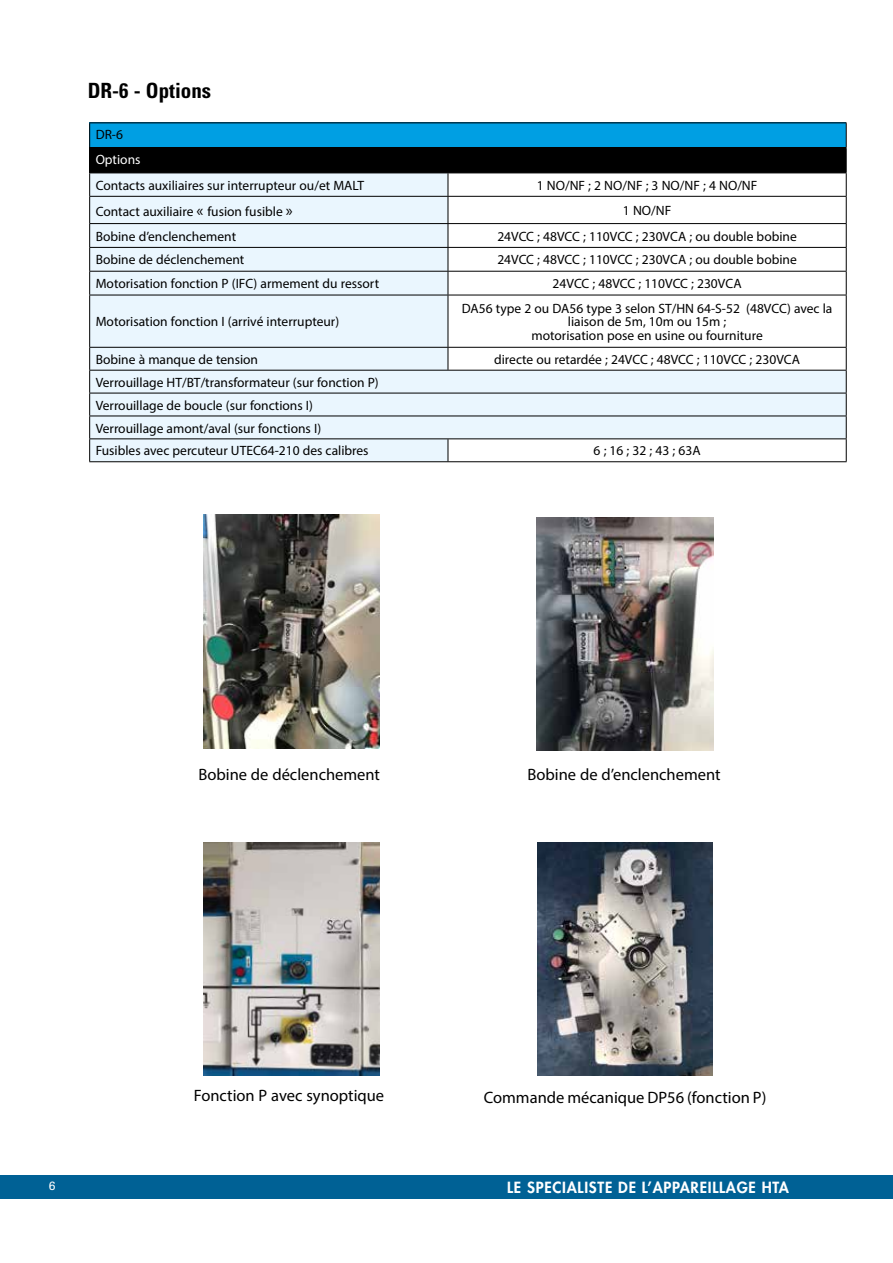
<style>
.page{position:relative;width:893px;height:1263px;background:#fff}
.page>*{position:absolute;margin:0;border:0;box-sizing:border-box;transform-origin:0 0}
.t1{font:700 condensed 21px "Univers LT Std";color:#000}
.t2{font:16.5px "Myriad Pro";color:#000}
.t3{font:800 15px "Futura Std";letter-spacing:.05em;color:#fff}
.t4{font:13.5px/23px "Myriad Pro";color:#000;text-align:center}
.t5{font:13.5px "Myriad Pro";color:#fff}
.t6{font:12px "Univers LT Std";color:#fff}
.s1{font-size:16.5px}
</style>
<div class="page">
<div style="left:0;top:1175px;width:893px;height:23px;background:#006195"></div>
<img style="left:203px;top:842px;width:177px;height:234px">
<img style="left:203px;top:515px;width:177px;height:233px">
<img style="left:537px;top:517px;width:176px;height:233px">
<img style="left:538px;top:842px;width:175px;height:234px">
<div style="left:90px;top:123px;width:756px;height:25px;background:#009fe3"></div>
<div style="left:90px;top:148px;width:756px;height:25px;background:#000"></div>
<div style="left:90px;top:174px;width:358px;height:287px;background:#eaf6fe"></div>
<svg style="left:448px;top:174px;width:398px;height:287px"></svg>
<hr style="left:89px;top:122px;width:359px;height:1px;background:#000">
<hr style="left:448px;top:122px;width:399px;height:1px;background:#000">
<hr style="left:89px;top:147px;width:359px;height:1px;background:#000">
<hr style="left:448px;top:147px;width:399px;height:1px;background:#000">
<hr style="left:89px;top:173px;width:359px;height:1px;background:#000">
<hr style="left:448px;top:173px;width:399px;height:1px;background:#000">
<hr style="left:89px;top:196px;width:359px;height:1px;background:#000">
<hr style="left:448px;top:196px;width:399px;height:1px;background:#000">
<hr style="left:89px;top:223px;width:359px;height:1px;background:#000">
<hr style="left:448px;top:223px;width:399px;height:1px;background:#000">
<hr style="left:89px;top:247px;width:359px;height:1px;background:#000">
<hr style="left:448px;top:247px;width:399px;height:1px;background:#000">
<hr style="left:89px;top:271px;width:359px;height:1px;background:#000">
<svg style="left:89px;top:123px;width:1px;height:172px"></svg>
<hr style="left:448px;top:271px;width:399px;height:1px;background:#000">
<svg style="left:448px;top:173px;width:1px;height:122px"></svg>
<svg style="left:846px;top:123px;width:1px;height:172px"></svg>
<hr style="left:89px;top:295px;width:359px;height:1px;background:#000">
<hr style="left:89px;top:295px;width:1px;height:52px;background:#000">
<hr style="left:448px;top:295px;width:399px;height:1px;background:#000">
<hr style="left:448px;top:295px;width:1px;height:52px;background:#000">
<hr style="left:846px;top:295px;width:1px;height:52px;background:#000">
<hr style="left:89px;top:347px;width:359px;height:1px;background:#000">
<hr style="left:448px;top:347px;width:399px;height:1px;background:#000">
<svg style="left:448px;top:348px;width:1px;height:22px"></svg>
<hr style="left:89px;top:370px;width:359px;height:1px;background:#000">
<hr style="left:448px;top:370px;width:399px;height:1px;background:#000">
<hr style="left:89px;top:393px;width:359px;height:1px;background:#000">
<hr style="left:448px;top:393px;width:399px;height:1px;background:#000">
<hr style="left:89px;top:416px;width:359px;height:1px;background:#000">
<hr style="left:448px;top:416px;width:399px;height:1px;background:#000">
<hr style="left:89px;top:438px;width:359px;height:1px;background:#000">
<svg style="left:89px;top:348px;width:1px;height:113px"></svg>
<hr style="left:448px;top:438px;width:399px;height:1px;background:#000">
<svg style="left:448px;top:439px;width:1px;height:22px"></svg>
<svg style="left:846px;top:348px;width:1px;height:113px"></svg>
<hr style="left:89px;top:461px;width:359px;height:1px;background:#000">
<hr style="left:448px;top:461px;width:399px;height:1px;background:#000">
<h1 class="t1" style="left:88px;top:77px;width:125px">DR-6 - Options</h1>
<p class="t4" style="left:96px;top:123px;width:29px">DR-6</p>
<p class="t5" style="left:96px;top:151px;width:46px">Options</p>
<p class="t4" style="left:96px;top:173px;width:270px">Contacts auxiliaires sur interrupteur ou/et MALT</p>
<p class="t4" style="left:537px;top:173px;width:222px">1 NO/NF ; 2 NO/NF ; 3 NO/NF ; 4 NO/NF</p>
<p class="t4" style="left:96px;top:200px;width:199px">Contact auxiliaire <span class="s1">«</span> fusion fusible <span class="s1">»</span></p>
<p class="t4" style="left:623px;top:199px;width:50px">1 NO/NF</p>
<p class="t4" style="left:96px;top:224px;width:142px">Bobine d’enclenchement</p>
<p class="t4" style="left:497px;top:224px;width:301px">24VCC ; 48VCC ; 110VCC ; 230VCA ; ou double bobine</p>
<p class="t4" style="left:96px;top:248px;width:150px">Bobine de déclenchement</p>
<p class="t4" style="left:497px;top:248px;width:301px">24VCC ; 48VCC ; 110VCC ; 230VCA ; ou double bobine</p>
<p class="t4" style="left:96px;top:272px;width:285px">Motorisation fonction P (IFC) armement du ressort</p>
<p class="t4" style="left:553px;top:272px;width:190px">24VCC ; 48VCC ; 110VCC ; 230VCA</p>
<p class="t4" style="left:96px;top:310px;width:245px">Motorisation fonction I (arrivé interrupteur)</p>
<p class="t4" style="left:462px;top:301px;width:372px;line-height:13.5px">DA56 type 2 ou DA56 type 3 selon ST/HN 64-S-52 (48VCC) avec la liaison de 5m, 10m ou 15m ;<br>motorisation pose en usine ou fourniture</p>
<p class="t4" style="left:96px;top:348px;width:164px">Bobine à manque de tension</p>
<p class="t4" style="left:494px;top:348px;width:307px">directe ou retardée ; 24VCC ; 48VCC ; 110VCC ; 230VCA</p>
<p class="t4" style="left:96px;top:370px;width:285px;text-align:left">Verrouillage HT/BT/transformateur (sur fonction P)<br>Verrouillage de boucle (sur fonctions I)<br>Verrouillage amont/aval (sur fonctions I)<br>Fusibles avec percuteur UTEC64-210 des calibres</p>
<p class="t4" style="left:594px;top:439px;width:108px">6 ; 16 ; 32 ; 43 ; 63A</p>
<p class="t2" style="left:198px;top:764px;width:183px">Bobine de déclenchement</p>
<p class="t2" style="left:527px;top:764px;width:195px">Bobine de d’enclenchement</p>
<p class="t2" style="left:194px;top:1085px;width:192px">Fonction P avec synoptique</p>
<p class="t2" style="left:484px;top:1087px;width:284px">Commande mécanique DP56 (fonction P)</p>
<p class="t6" style="left:49px;top:1179px;width:8px">6</p>
<p class="t3" style="left:507px;top:1178px;width:283px">LE SPECIALISTE DE L’APPAREILLAGE HTA</p>
</div>
